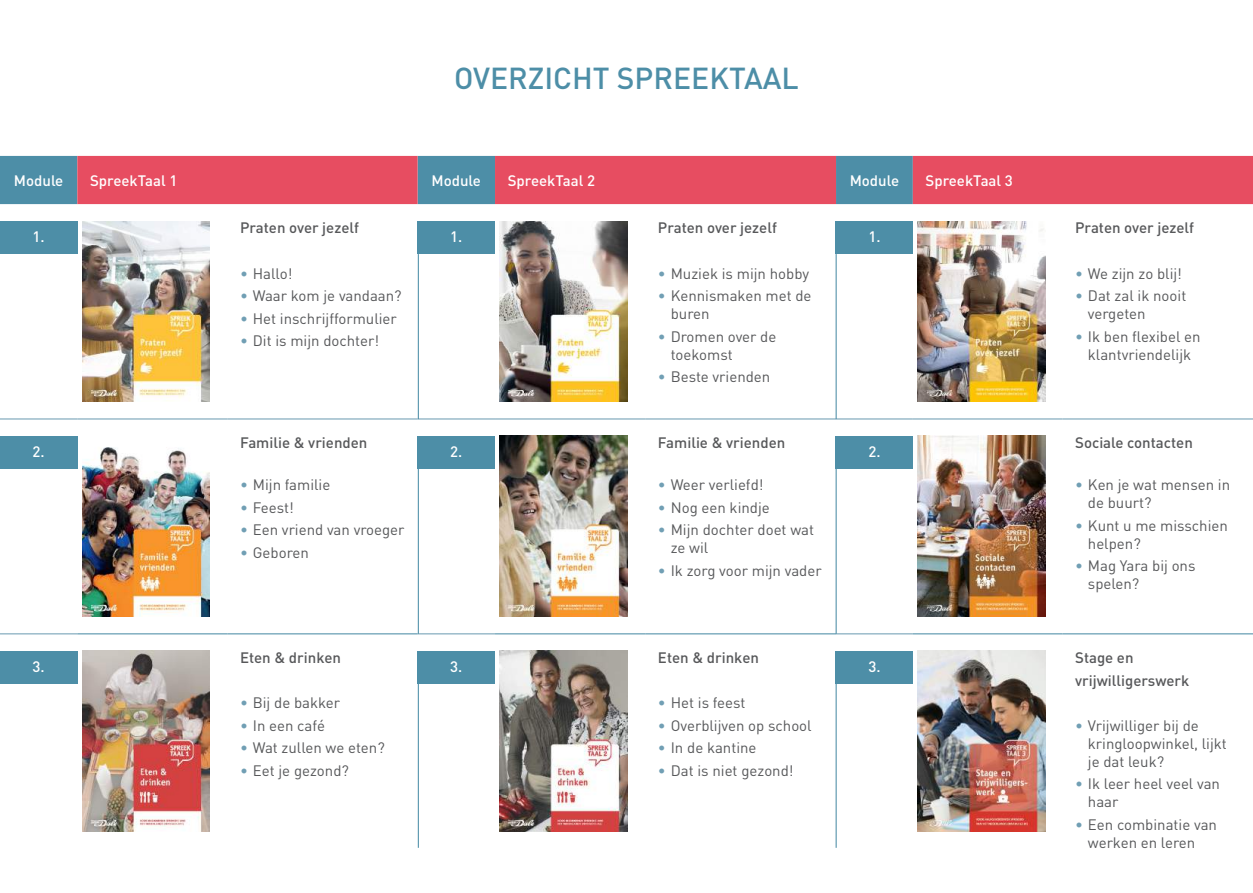
<style>
.page{position:relative;width:1253px;height:893px;background:#fff}
.page>*{position:absolute;margin:0;border:0;box-sizing:border-box;transform-origin:0 0}
.t1{font:500 30px "DIN";color:#4d8ea7}
.t2{font:15px/18px "DIN";color:#57585a}
.t3{font:500 15px/22.5px "DIN";color:#57585a}
.t4{font:500 15px "DIN";color:#fff}
.s1{color:#719fb4}
</style>
<div class="page">
<div style="left:0;top:221px;width:77px;height:33px;background:#4d8ea7"></div>
<div style="left:0;top:651px;width:77px;height:33px;background:#4d8ea7"></div>
<div style="left:0;top:436px;width:77px;height:33px;background:#4d8ea7"></div>
<div style="left:418px;top:221px;width:77px;height:33px;background:#4d8ea7"></div>
<div style="left:418px;top:436px;width:77px;height:33px;background:#4d8ea7"></div>
<div style="left:418px;top:651px;width:77px;height:33px;background:#4d8ea7"></div>
<div style="left:835px;top:221px;width:77px;height:33px;background:#4d8ea7"></div>
<div style="left:835px;top:436px;width:77px;height:33px;background:#4d8ea7"></div>
<div style="left:835px;top:651px;width:77px;height:33px;background:#4d8ea7"></div>
<svg style="left:0;top:156px;width:1252px;height:48px;background:#ca596d"></svg>
<hr style="left:0;top:418px;width:77px;height:1px;background:#719fb4">
<hr style="left:417px;top:418px;width:78px;height:1px;background:#719fb4">
<hr style="left:836px;top:418px;width:76px;height:1px;background:#719fb4">
<hr style="left:0;top:633px;width:77px;height:1px;background:#719fb4">
<hr style="left:417px;top:633px;width:78px;height:1px;background:#719fb4">
<hr style="left:836px;top:633px;width:76px;height:1px;background:#719fb4">
<hr style="left:77px;top:418px;width:150px;height:1px;background:#719fb4">
<hr style="left:227px;top:418px;width:190px;height:1px;background:#719fb4">
<hr style="left:495px;top:418px;width:150px;height:1px;background:#719fb4">
<hr style="left:645px;top:418px;width:191px;height:1px;background:#719fb4">
<hr style="left:912px;top:418px;width:150px;height:1px;background:#719fb4">
<hr style="left:1062px;top:418px;width:190px;height:1px;background:#719fb4">
<hr style="left:77px;top:633px;width:150px;height:1px;background:#4d8ea7">
<hr style="left:227px;top:633px;width:190px;height:1px;background:#4d8ea7">
<hr style="left:495px;top:633px;width:150px;height:1px;background:#4d8ea7">
<hr style="left:645px;top:633px;width:191px;height:1px;background:#4d8ea7">
<hr style="left:912px;top:633px;width:150px;height:1px;background:#4d8ea7">
<hr style="left:1062px;top:633px;width:190px;height:1px;background:#4d8ea7">
<img style="left:82px;top:221px;width:128px;height:181px">
<img style="left:500px;top:221px;width:127px;height:181px">
<img style="left:917px;top:221px;width:127px;height:180px">
<img style="left:82px;top:447px;width:128px;height:170px">
<img style="left:500px;top:436px;width:127px;height:181px">
<img style="left:917px;top:436px;width:127px;height:180px">
<img style="left:82px;top:651px;width:128px;height:181px">
<img style="left:500px;top:651px;width:127px;height:181px">
<img style="left:917px;top:651px;width:127px;height:180px">
<hr style="left:418px;top:254px;width:1px;height:165px;background:#4d8ea7">
<hr style="left:835px;top:254px;width:1px;height:165px;background:#4d8ea7">
<hr style="left:418px;top:469px;width:1px;height:165px;background:#4d8ea7">
<hr style="left:835px;top:469px;width:1px;height:165px;background:#4d8ea7">
<hr style="left:418px;top:684px;width:1px;height:164px;background:#4d8ea7">
<hr style="left:835px;top:684px;width:1px;height:164px;background:#4d8ea7">
<h1 class="t1" style="left:454px;top:59px;width:346px">OVERZICHT SPREEKTAAL</h1>
<p class="t4" style="left:14px;top:171px;width:51px">Module</p>
<p class="t4" style="left:90px;top:171px;width:89px">SpreekTaal 1</p>
<p class="t4" style="left:431px;top:171px;width:51px">Module</p>
<p class="t4" style="left:507px;top:171px;width:89px">SpreekTaal 2</p>
<p class="t4" style="left:849px;top:171px;width:51px">Module</p>
<p class="t4" style="left:925px;top:171px;width:89px">SpreekTaal 3</p>
<p class="t4" style="left:33px;top:227px;width:14px">1.</p>
<p class="t4" style="left:33px;top:442px;width:14px">2.</p>
<p class="t3" style="left:240px;top:216px;width:120px">Praten over jezelf</p>
<p class="t2" style="left:240px;top:264px;width:54px"><span class="s1">•</span> Hallo!</p>
<p class="t2" style="left:240px;top:286px;width:163px"><span class="s1">•</span> Waar kom je vandaan?</p>
<p class="t2" style="left:240px;top:309px;width:158px"><span class="s1">•</span> Het inschrijfformulier</p>
<p class="t2" style="left:240px;top:331px;width:141px"><span class="s1">•</span> Dit is mijn dochter!</p>
<p class="t3" style="left:240px;top:431px;width:129px">Familie &amp; vrienden</p>
<p class="t2" style="left:240px;top:476px;width:92px"><span class="s1">•</span> Mijn familie</p>
<p class="t2" style="left:240px;top:498px;width:55px"><span class="s1">•</span> Feest!</p>
<p class="t2" style="left:240px;top:521px;width:166px"><span class="s1">•</span> Een vriend van vroeger</p>
<p class="t2" style="left:240px;top:543px;width:70px"><span class="s1">•</span> Geboren</p>
<p class="t4" style="left:450px;top:227px;width:14px">1.</p>
<p class="t4" style="left:450px;top:442px;width:14px">2.</p>
<p class="t3" style="left:658px;top:216px;width:120px">Praten over jezelf</p>
<p class="t2" style="left:658px;top:264px;width:153px"><span class="s1">•</span> Muziek is mijn hobby</p>
<p class="t2" style="left:670px;top:286px;width:142px;text-indent:-13px"><span class="s1">•</span> Kennismaken met de buren</p>
<p class="t2" style="left:670px;top:327px;width:107px;text-indent:-13px"><span class="s1">•</span> Dromen over de toekomst</p>
<p class="t2" style="left:658px;top:367px;width:114px"><span class="s1">•</span> Beste vrienden</p>
<p class="t3" style="left:658px;top:431px;width:129px">Familie &amp; vrienden</p>
<p class="t2" style="left:658px;top:476px;width:107px"><span class="s1">•</span> Weer verliefd!</p>
<p class="t2" style="left:658px;top:498px;width:113px"><span class="s1">•</span> Nog een kindje</p>
<p class="t2" style="left:670px;top:521px;width:145px;text-indent:-13px"><span class="s1">•</span> Mijn dochter doet wat ze wil</p>
<p class="t2" style="left:658px;top:561px;width:165px"><span class="s1">•</span> Ik zorg voor mijn vader</p>
<p class="t4" style="left:868px;top:227px;width:14px">1.</p>
<p class="t4" style="left:868px;top:442px;width:14px">2.</p>
<p class="t3" style="left:1074px;top:216px;width:120px">Praten over jezelf</p>
<p class="t2" style="left:1074px;top:264px;width:108px"><span class="s1">•</span> We zijn zo blij!</p>
<p class="t2" style="left:1087px;top:286px;width:100px;text-indent:-13px"><span class="s1">•</span> Dat zal ik nooit vergeten</p>
<p class="t2" style="left:1074px;top:327px;width:127px;text-align:center"><span class="s1">•</span> Ik ben flexibel en klantvriendelijk</p>
<p class="t3" style="left:1074px;top:431px;width:119px">Sociale contacten</p>
<p class="t2" style="left:1087px;top:476px;width:144px;text-indent:-13px"><span class="s1">•</span> Ken je wat mensen in de buurt?</p>
<p class="t2" style="left:1087px;top:516px;width:141px;text-indent:-13px"><span class="s1">•</span> Kunt u me misschien helpen?</p>
<p class="t2" style="left:1087px;top:557px;width:109px;text-indent:-13px"><span class="s1">•</span> Mag Yara bij ons spelen?</p>
<p class="t4" style="left:33px;top:657px;width:14px">3.</p>
<p class="t3" style="left:240px;top:646px;width:102px">Eten &amp; drinken</p>
<p class="t2" style="left:240px;top:694px;width:102px"><span class="s1">•</span> Bij de bakker</p>
<p class="t2" style="left:240px;top:716px;width:86px"><span class="s1">•</span> In een café</p>
<p class="t2" style="left:240px;top:739px;width:146px"><span class="s1">•</span> Wat zullen we eten?</p>
<p class="t2" style="left:240px;top:761px;width:110px"><span class="s1">•</span> Eet je gezond?</p>
<p class="t4" style="left:450px;top:657px;width:14px">3.</p>
<p class="t3" style="left:658px;top:646px;width:102px">Eten &amp; drinken</p>
<p class="t2" style="left:658px;top:694px;width:89px"><span class="s1">•</span> Het is feest</p>
<p class="t2" style="left:658px;top:716px;width:155px"><span class="s1">•</span> Overblijven op school</p>
<p class="t2" style="left:658px;top:739px;width:100px"><span class="s1">•</span> In de kantine</p>
<p class="t2" style="left:658px;top:761px;width:137px"><span class="s1">•</span> Dat is niet gezond!</p>
<p class="t4" style="left:868px;top:657px;width:14px">3.</p>
<p class="t3" style="left:1074px;top:646px;width:116px">Stage en vrijwilligerswerk</p>
<p class="t2" style="left:1087px;top:716px;width:140px;text-indent:-13px"><span class="s1">•</span> Vrijwilliger bij de kringloopwinkel, lijkt je dat leuk?</p>
<p class="t2" style="left:1087px;top:775px;width:134px;text-indent:-13px"><span class="s1">•</span> Ik leer heel veel van haar</p>
<p class="t2" style="left:1087px;top:815px;width:130px;text-indent:-13px"><span class="s1">•</span> Een combinatie van werken en leren</p>
</div>
